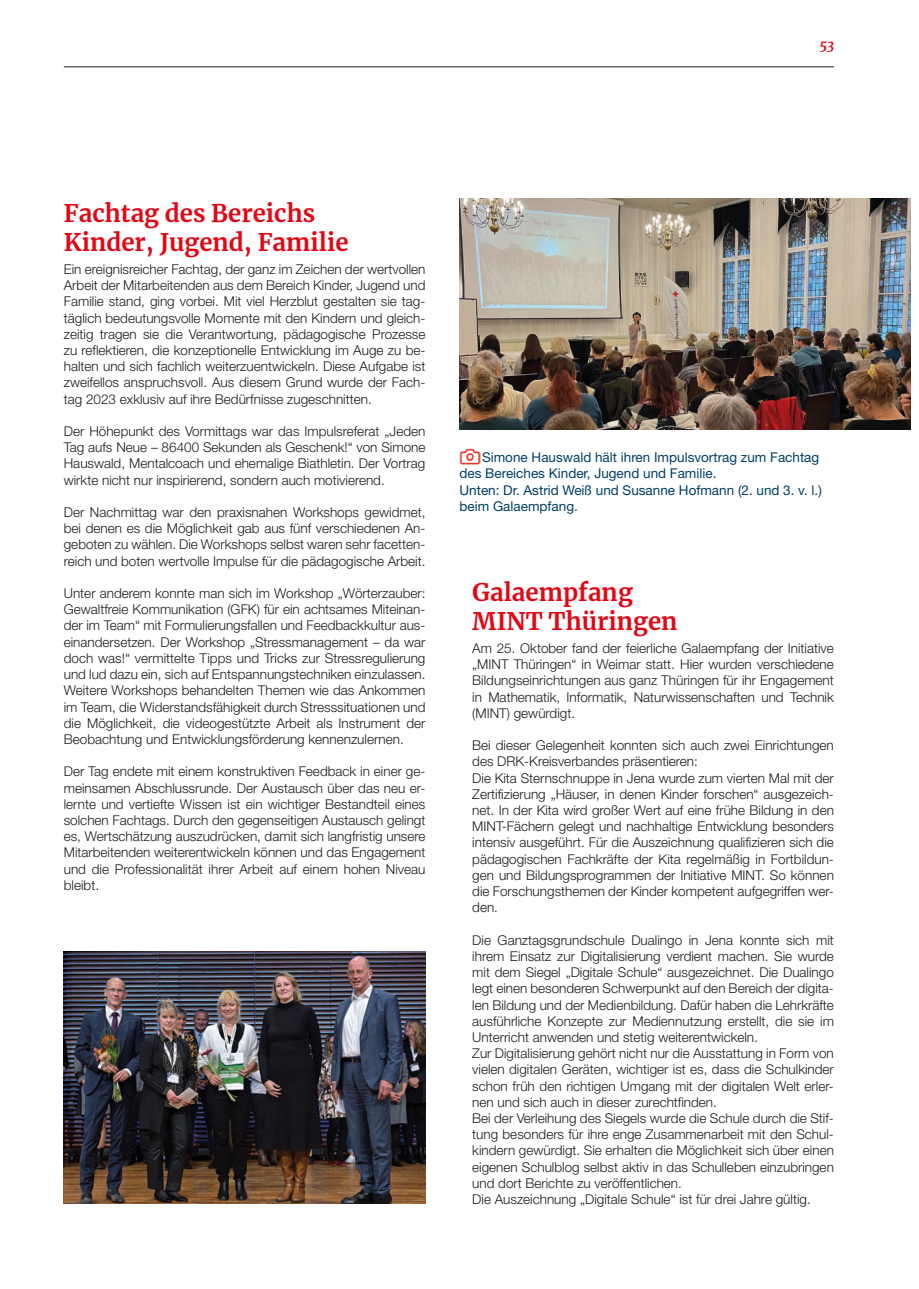
<style>
.page{position:relative;width:919px;height:1289px;background:#fff}
.page>*{position:absolute;margin:0;border:0;box-sizing:border-box;transform-origin:0 0}
.t1{font:700 24px/28.8px "Merriweather";color:#e30614}
.t2{font:300 13.5px/16.2px "Helvetica Neue";color:#1d1d1b;text-align:justify}
.t3{font:13.5px/16.2px "Helvetica Neue";color:#003e66}
.t4{font:italic 700 13.5px "Merriweather";color:#e30614}
</style>
<div class="page">
<hr style="left:64px;top:66px;width:769px;height:1px;background:#1d1d1b">
<img style="left:64px;top:951px;width:361px;height:252px">
<img style="left:459px;top:198px;width:451px;height:232px">
<img style="left:461px;top:448px;width:19px;height:4px">
<img style="left:459px;top:452px;width:21px;height:13px">
<p class="t4" style="left:819px;top:36px;width:16px">53</p>
<h1 class="t1" style="left:64px;top:198px;width:286px">Fachtag des Bereichs<br>Kinder, Jugend, Familie</h1>
<p class="t2" style="left:64px;top:261px;width:363px">Ein ereignisreicher Fachtag, der ganz im Zeichen der wertvollen Arbeit der Mitarbeitenden aus dem Bereich Kinder, Jugend und Familie stand, ging vorbei. Mit viel Herzblut gestalten sie tag&shy;täglich bedeutungsvolle Momente mit den Kindern und gleich&shy;zeitig tragen sie die Verantwortung, pädagogische Prozesse zu reflektieren, die konzeptionelle Entwicklung im Auge zu be&shy;halten und sich fachlich weiterzuentwickeln. Diese Aufgabe ist zweifellos anspruchsvoll. Aus diesem Grund wurde der Fach&shy;tag 2023 exklusiv auf ihre Bedürfnisse zugeschnitten.</p>
<p class="t2" style="left:64px;top:423px;width:363px">Der Höhepunkt des Vormittags war das Impulsreferat „Jeden Tag aufs Neue – 86400 Sekunden als Geschenk!“ von Simone Hauswald, Mentalcoach und ehemalige Biathletin. Der Vortrag wirkte nicht nur inspirierend, sondern auch motivierend.</p>
<p class="t2" style="left:64px;top:504px;width:363px">Der Nachmittag war den praxisnahen Workshops gewidmet, bei denen es die Möglichkeit gab aus fünf verschiedenen An&shy;geboten zu wählen. Die Workshops selbst waren sehr facetten&shy;reich und boten wertvolle Impulse für die pädagogische Arbeit.</p>
<p class="t2" style="left:64px;top:585px;width:363px">Unter anderem konnte man sich im Workshop „Wörterzauber:<br>Gewaltfreie Kommunikation (GFK) für ein achtsames Miteinan&shy;der im Team“ mit Formulierungsfallen und Feedbackkultur aus&shy;einandersetzen. Der Workshop „Stressmanagement – da war doch was!“ vermittelte Tipps und Tricks zur Stressregulierung und lud dazu ein, sich auf Entspannungstechniken einzulassen.<br>Weitere Workshops behandelten Themen wie das Ankommen im Team, die Widerstandsfähigkeit durch Stresssituationen und die Möglichkeit, die videogestützte Arbeit als Instrument der Beobachtung und Entwicklungsförderung kennenzulernen.</p>
<p class="t2" style="left:64px;top:763px;width:363px">Der Tag endete mit einem konstruktiven Feedback in einer ge&shy;meinsamen Abschlussrunde. Der Austausch über das neu er&shy;lernte und vertiefte Wissen ist ein wichtiger Bestandteil eines solchen Fachtags. Durch den gegenseitigen Austausch gelingt es, Wertschätzung auszudrücken, damit sich langfristig unsere Mitarbeitenden weiterentwickeln können und das Engagement und die Professionalität ihrer Arbeit auf einem hohen Niveau bleibt.</p>
<p class="t3" style="left:459px;top:449px;width:364px;text-indent:23px">Simone Hauswald hält ihren Impulsvortrag zum Fachtag des Bereiches Kinder, Jugend und Familie.<br>Unten: Dr. Astrid Weiß und Susanne Hofmann (2. und 3. v. l.) beim Galaempfang.</p>
<h1 class="t1" style="left:472px;top:577px;width:207px">Galaempfang<br>MINT Thüringen</h1>
<p class="t2" style="left:472px;top:639px;width:363px">Am 25. Oktober fand der feierliche Galaempfang der Initiative „MINT Thüringen“ in Weimar statt. Hier wurden verschiedene Bildungseinrichtungen aus ganz Thüringen für ihr Engagement in Mathematik, Informatik, Naturwissenschaften und Technik (MINT) gewürdigt.</p>
<p class="t2" style="left:472px;top:737px;width:363px;text-align:left">Bei dieser Gelegenheit konnten sich auch zwei Einrichtungen des DRK-Kreisverbandes präsentieren:<br>Die Kita Sternschnuppe in Jena wurde zum vierten Mal mit der Zertifizierung „Häuser, in denen Kinder forschen“ ausgezeich&shy;net. In der Kita wird großer Wert auf eine frühe Bildung in den MINT-Fächern gelegt und nachhaltige Entwicklung besonders intensiv ausgeführt. Für die Auszeichnung qualifizieren sich die pädagogischen Fachkräfte der Kita regelmäßig in Fortbildun&shy;gen und Bildungsprogrammen der Initiative MINT. So können die Forschungsthemen der Kinder kompetent aufgegriffen wer&shy;den.</p>
<p class="t2" style="left:472px;top:931px;width:363px;text-align:left">Die Ganztagsgrundschule Dualingo in Jena konnte sich mit ihrem Einsatz zur Digitalisierung verdient machen. Sie wurde mit dem Siegel „Digitale Schule“ ausgezeichnet. Die Dualingo legt einen besonderen Schwerpunkt auf den Bereich der digita&shy;len Bildung und der Medienbildung. Dafür haben die Lehrkräfte ausführliche Konzepte zur Mediennutzung erstellt, die sie im Unterricht anwenden und stetig weiterentwickeln.<br>Zur Digitalisierung gehört nicht nur die Ausstattung in Form von vielen digitalen Geräten, wichtiger ist es, dass die Schulkinder schon früh den richtigen Umgang mit der digitalen Welt erler&shy;nen und sich auch in dieser zurechtfinden.<br>Bei der Verleihung des Siegels wurde die Schule durch die Stif&shy;tung besonders für ihre enge Zusammenarbeit mit den Schul&shy;kindern gewürdigt. Sie erhalten die Möglichkeit sich über einen eigenen Schulblog selbst aktiv in das Schulleben einzubringen und dort Berichte zu veröffentlichen.<br>Die Auszeichnung „Digitale Schule“ ist für drei Jahre gültig.</p>
</div>
